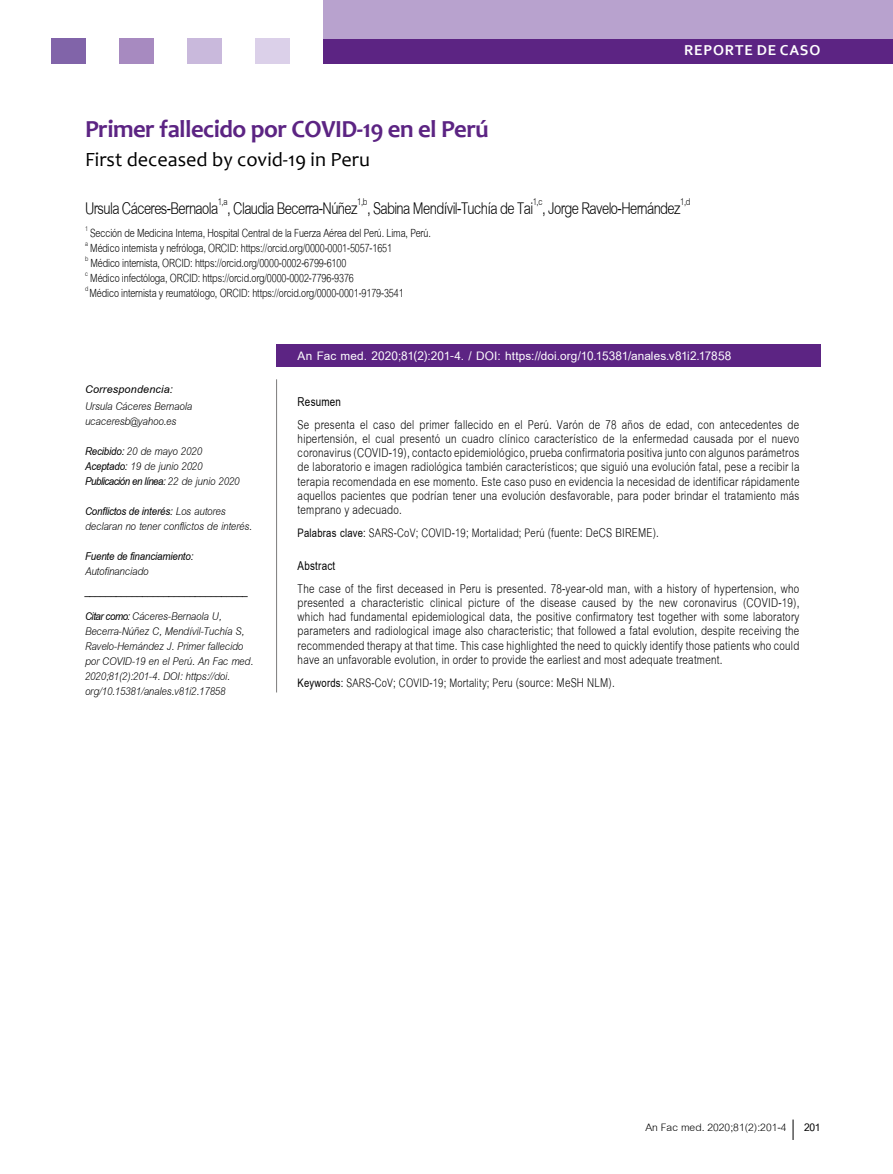
<style>
.page{position:relative;width:893px;height:1174px;background:#fff}
.page>*{position:absolute;margin:0;border:0;box-sizing:border-box;transform-origin:0 0}
.t1{font:24.75px "Cordia UPC";letter-spacing:-.03em;color:#000;scale:.8 1}
.t2{font:700 24.75px "Candara";letter-spacing:-.02em;color:#5c2483}
.t3{font:20.25px "Candara";color:#000}
.t4{font:18.75px/14.2px "Cordia UPC";letter-spacing:.015em;color:#000;text-align:justify;scale:.8 1}
.t5{font:700 18.75px "Cordia UPC";letter-spacing:.015em;color:#000;scale:.8 1}
.t6{font:18px "Cordia UPC";letter-spacing:.015em;color:#000;scale:.8 1}
.t7{font:700 18px "Cordia UPC";letter-spacing:.005em;color:#fff}
.t8{font:17.25px/15px "Cordia UPC";letter-spacing:-.01em;color:#000;scale:.8 1}
.t9{font:italic 16.5px/15px "Cordia UPC";letter-spacing:-.01em;color:#000;scale:.9 1}
.t10{font:italic 700 16.5px/25.5px "Cordia UPC";letter-spacing:-.01em;color:#000;scale:.9 1}
.t11{font:italic 700 16.5px "Cordia UPC";letter-spacing:.01em;color:#000}
.t12{font:15.75px "Cordia UPC";color:#000}
.t13{font:700 15px "Corbel";letter-spacing:.05em;color:#fff}
.s1{font-weight:700}
.s2{font-weight:400}
.s3{font-size:18.75px}
</style>
<div class="page">
<div style="left:51px;top:38px;width:34px;height:26px;background:#8164a9"></div>
<div style="left:255px;top:38px;width:34px;height:26px;background:#dbd0e9"></div>
<div style="left:187px;top:38px;width:34px;height:26px;background:#c9b9dc"></div>
<div style="left:119px;top:38px;width:34px;height:26px;background:#a78ac0"></div>
<div style="left:323px;top:38px;width:570px;height:26px;background:#5c2483"></div>
<div style="left:323px;top:0;width:570px;height:38px;background:#b8a2ce"></div>
<svg style="left:793px;top:1119px;width:1px;height:21px"></svg>
<div style="left:276px;top:344px;width:545px;height:23px;background:#5c2483"></div>
<hr style="left:276px;top:379px;width:1px;height:313px;background:#7c7b7b">
<p class="t13" style="left:684px;top:41px;width:138px">REPORTE DE CASO</p>
<h1 class="t2" style="left:85px;top:113px;width:405px">Primer fallecido por COVID-19 en el Perú</h1>
<p class="t3" style="left:85px;top:146px;width:286px">First deceased by covid-19 in Peru</p>
<h1 class="t1" style="left:85px;top:191px;width:758px">Ursula Cáceres-Bernaola<sup>1,a</sup>, Claudia Becerra-Núñez<sup>1,b</sup>, Sabina Mendívil-Tuchía de Tai<sup>1,c</sup>, Jorge Ravelo-Hernández<sup>1,d</sup></h1>
<p class="t8" style="left:85px;top:226px;width:434px"><sup>1</sup> Sección de Medicina Interna, Hospital Central de la Fuerza Aérea del Perú. Lima, Perú. <sup>a</sup> Médico internista y nefróloga, ORCID: https://orcid.org/0000-0001-5057-1651<br><sup>b</sup> Médico internista, ORCID: https://orcid.org/0000-0002-6799-6100<br><sup>c</sup> Médico infectóloga, ORCID: https://orcid.org/0000-0002-7796-9376<br><sup>d</sup> Médico internista y reumatólogo, ORCID: https://orcid.org/0000-0001-9179-3541</p>
<p class="t11" style="left:85px;top:379px;width:89px">Correspondencia:</p>
<p class="t9" style="left:85px;top:399px;width:121px">Ursula Cáceres Bernaola ucaceresb@yahoo.es</p>
<p class="t9" style="left:85px;top:444px;width:173px"><span class="s1">Recibido:</span> 20 de mayo 2020<br><span class="s1">Aceptado:</span> 19 de junio 2020<br><span class="s1">Publicación en línea:</span> 22 de junio 2020</p>
<p class="t9" style="left:85px;top:504px;width:187px"><span class="s1">Conflictos de interés:</span> Los autores declaran no tener conflictos de interés.</p>
<p class="t10" style="left:85px;top:544px;width:122px">Fuente de financiamiento:</p>
<p class="t9" style="left:85px;top:564px;width:72px">Autofinanciado</p>
<p class="t10" style="left:85px;top:578px;width:183px">_______________________________<br>Citar como: <span class="s2">Cáceres-Bernaola U,</span></p>
<p class="t9" style="left:85px;top:624px;width:188px">Becerra-Núñez C, Mendívil-Tuchía S, Ravelo-Hernández J. Primer fallecido por COVID-19 en el Perú. An Fac med.<br>2020;81(2):201-4. DOI: https://doi. org/10.15381/anales.v81i2.17858</p>
<p class="t7" style="left:298px;top:344px;width:435px">An Fac med. 2020;81(2):201-4. / DOI: https://doi.org/10.15381/anales.v81i2.17858</p>
<p class="t5" style="left:298px;top:390px;width:56px">Resumen</p>
<p class="t4" style="left:298px;top:418px;width:629px">Se presenta el caso del primer fallecido en el Perú. Varón de 78 años de edad, con antecedentes de hipertensión, el cual presentó un cuadro clínico característico de la enfermedad causada por el nuevo coronavirus (COVID-19), contacto epidemiológico, prueba confirmatoria positiva junto con algunos parámetros de laboratorio e imagen radiológica también característicos; que siguió una evolución fatal, pese a recibir la terapia recomendada en ese momento. Este caso puso en evidencia la necesidad de identificar rápidamente aquellos pacientes que podrían tener una evolución desfavorable, para poder brindar el tratamiento más temprano y adecuado.</p>
<p class="t6" style="left:298px;top:521px;width:453px"><span class="s1">Palabras clave:</span> SARS-CoV; COVID-19; Mortalidad; Perú <span class="s3">(fuente: DeCS BIREME).</span></p>
<p class="t5" style="left:298px;top:554px;width:49px">Abstract</p>
<p class="t4" style="left:298px;top:581px;width:629px">The case of the first deceased in Peru is presented. 78-year-old man, with a history of hypertension, who presented a characteristic clinical picture of the disease caused by the new coronavirus (COVID-19), which had fundamental epidemiological data, the positive confirmatory test together with some laboratory parameters and radiological image also characteristic; that followed a fatal evolution, despite receiving the recommended therapy at that time. This case highlighted the need to quickly identify those patients who could have an unfavorable evolution, in order to provide the earliest and most adequate treatment.</p>
<p class="t6" style="left:298px;top:670px;width:398px"><span class="s1">Keywords:</span> SARS-CoV; COVID-19; Mortality; Peru <span class="s3">(source: MeSH NLM).</span></p>
<p class="t12" style="left:645px;top:1117px;width:177px">An Fac med. 2020;81(2):201-4 <span class="s1">201</span></p>
</div>
